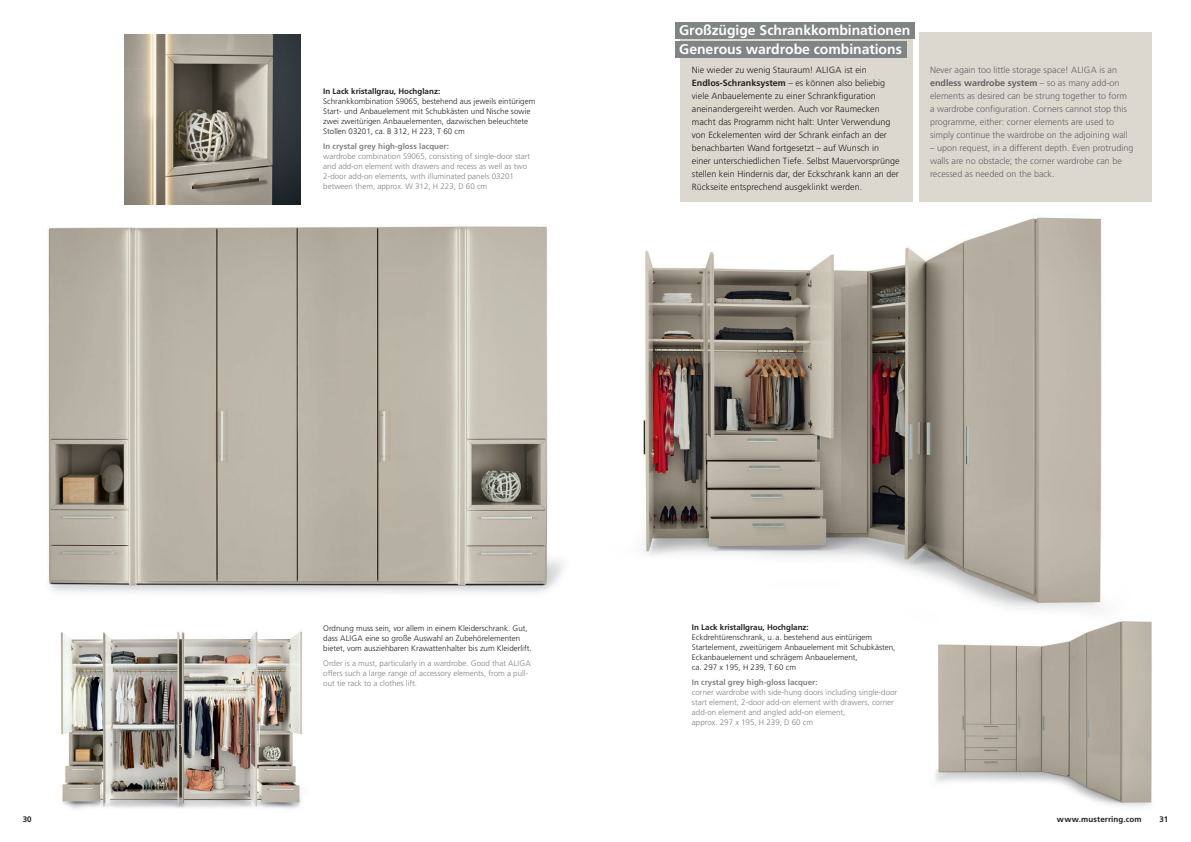
<style>
.page{position:relative;width:1191px;height:842px;background:#fff}
.page>*{position:absolute;margin:0;border:0;box-sizing:border-box;transform-origin:0 0}
.t1{font:700 14px/18.4px "Frutiger LT Std";letter-spacing:-.005em;color:#fff}
.t2{font:300 9px/13px "Frutiger LT Std";color:#231f20}
.t3{font:300 9px/13px "Frutiger LT Std";color:#636366}
.t4{font:300 8px/10px "Frutiger LT Std";color:#231f20}
.t5{font:300 8px/10px "Frutiger LT Std";color:#808285}
.t6{font:700 8px "Frutiger LT Std";color:#231f20}
.t7{font:700 8px "Frutiger LT Std";color:#808285}
.s1{font-weight:700}
</style>
<div class="page">
<img style="left:643px;top:217px;width:460px;height:392px">
<img style="left:935px;top:609px;width:217px;height:198px">
<img style="left:47px;top:170px;width:517px;height:423px">
<img style="left:60px;top:631px;width:243px;height:178px">
<img style="left:125px;top:34px;width:175px;height:170px">
<div style="left:680px;top:33px;width:233px;height:169px;background:#dcd8d0"></div>
<div style="left:918px;top:33px;width:233px;height:169px;background:#dcd8d0"></div>
<div style="left:675px;top:23px;width:239px;height:16px;background:#7f8485"></div>
<div style="left:675px;top:41px;width:231px;height:16px;background:#7f8485"></div>
<p class="t6" style="left:323px;top:86px;width:118px">In Lack kristallgrau, Hochglanz:</p>
<p class="t4" style="left:323px;top:96px;width:214px">Schrankkombination S9065, bestehend aus jeweils eintürigem Start- und Anbauelement mit Schubkästen und Nische sowie zwei zweitürigen Anbauelementen, dazwischen beleuchtete Stollen 03201, ca. B 312, H 223, T 60 cm</p>
<p class="t7" style="left:323px;top:141px;width:127px">In crystal grey high-gloss lacquer:</p>
<p class="t5" style="left:323px;top:151px;width:208px">wardrobe combination S9065, consisting of single-door start and add-on element with drawers and recess as well as two 2-door add-on elements, with illuminated panels 03201 between them, approx. W 312, H 223, D 60 cm</p>
<h1 class="t1" style="left:679px;top:21px;width:233px">Großzügige Schrankkombinationen<br>Generous wardrobe combinations</h1>
<p class="t2" style="left:692px;top:64px;width:209px">Nie wieder zu wenig Stauraum! ALIGA ist ein <span class="s1">Endlos-Schranksystem</span> – es können also beliebig viele Anbauelemente zu einer Schrankfiguration aneinandergereiht werden. Auch vor Raumecken macht das Programm nicht halt: Unter Verwendung von Eckelementen wird der Schrank einfach an der benachbarten Wand fortgesetzt – auf Wunsch in einer unterschiedlichen Tiefe. Selbst Mauervorsprünge stellen kein Hindernis dar, der Eckschrank kann an der Rückseite entsprechend ausgeklinkt werden.</p>
<p class="t3" style="left:930px;top:64px;width:199px">Never again too little storage space! ALIGA is an <span class="s1">endless wardrobe system</span> – so as many add-on elements as desired can be strung together to form a wardrobe configuration. Corners cannot stop this programme, either: corner elements are used to simply continue the wardrobe on the adjoining wall</p>
<p class="t3" style="left:930px;top:142px;width:205px">– upon request, in a different depth. Even protruding walls are no obstacle; the corner wardrobe can be recessed as needed on the back.</p>
<p class="t4" style="left:323px;top:624px;width:210px">Ordnung muss sein, vor allem in einem Kleiderschrank. Gut, dass ALIGA eine so große Auswahl an Zubehörelementen bietet, vom ausziehbaren Krawattenhalter bis zum Kleiderlift.</p>
<p class="t5" style="left:323px;top:658px;width:209px">Order is a must, particularly in a wardrobe. Good that ALIGA offers such a large range of accessory elements, from a pull&shy;out tie rack to a clothes lift.</p>
<p class="t6" style="left:692px;top:622px;width:118px">In Lack kristallgrau, Hochglanz:</p>
<p class="t4" style="left:692px;top:632px;width:205px">Eckdrehtürenschrank, u. a. bestehend aus eintürigem Startelement, zweitürigem Anbauelement mit Schubkästen, Eckanbauelement und schrägem Anbauelement,<br>ca. 297 x 195, H 239, T 60 cm</p>
<p class="t7" style="left:692px;top:677px;width:127px">In crystal grey high-gloss lacquer:</p>
<p class="t5" style="left:692px;top:687px;width:207px">corner wardrobe with side-hung doors including single-door start element, 2-door add-on element with drawers, corner add-on element and angled add-on element,<br>approx. 297 x 195, H 239, D 60 cm</p>
<p class="t6" style="left:23px;top:815px;width:11px">30</p>
<p class="t6" style="left:1057px;top:815px;width:86px">www.musterring.com</p>
<p class="t6" style="left:1159px;top:815px;width:10px">31</p>
</div>
